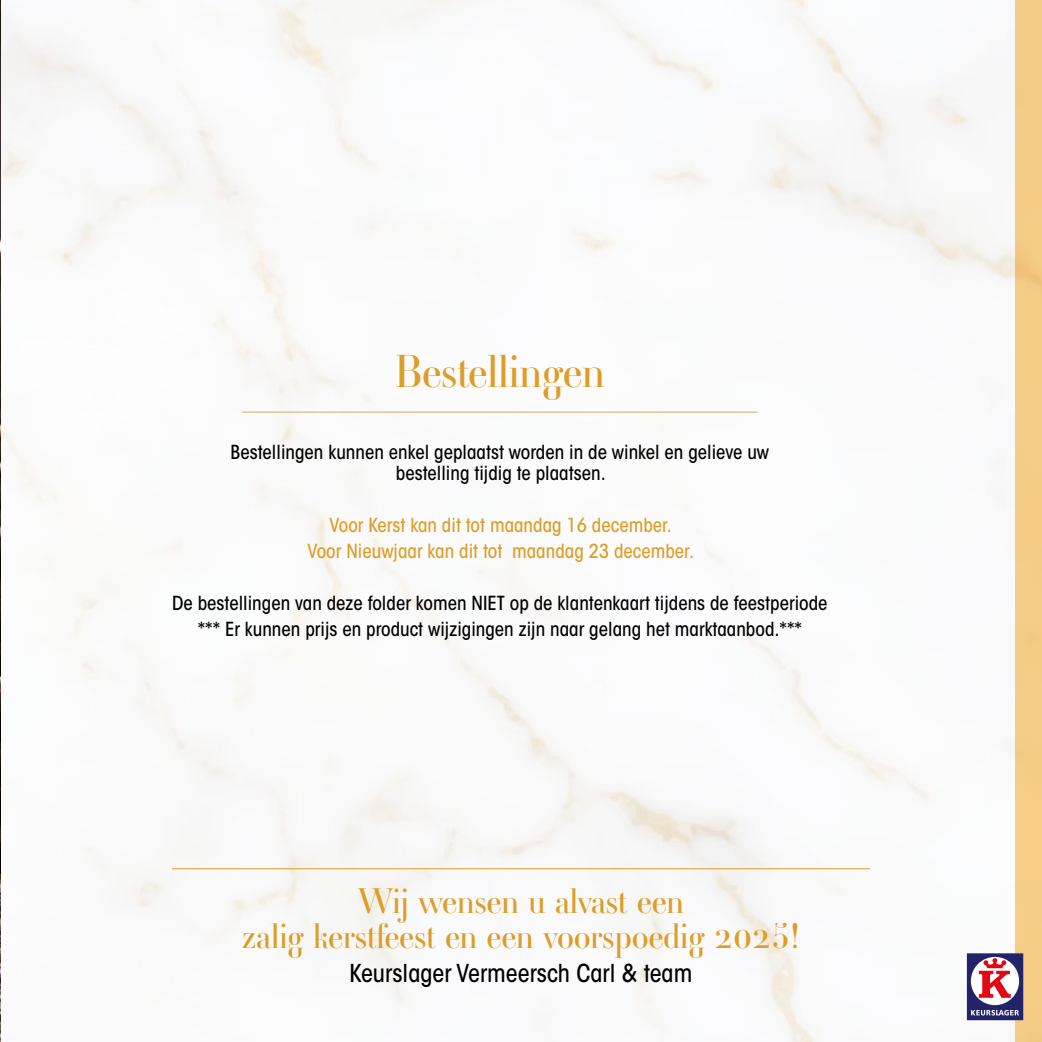
<style>
.page{position:relative;width:1042px;height:1042px;background:#fff}
.page>*{position:absolute;margin:0;border:0;box-sizing:border-box;transform-origin:0 0}
.t1{font:45.5px "Ambroise Std";letter-spacing:-.005em;color:#dd9d28}
.t2{font:35px/35px "Ambroise Std";color:#dd9d28;text-align:center}
.t3{font:500 condensed 24.5px "ITC Avant Garde Std";color:#000}
.t4{font:500 condensed 19.25px/21px "ITC Avant Garde Std";color:#000;text-align:center}
.t5{font:500 condensed 19.25px/25.9px "ITC Avant Garde Std";color:#dd9d28;text-align:center}
</style>
<div class="page">
<hr style="left:0;top:0;width:1px;height:1042px;background:#f9b33c">
<div style="left:1015px;top:0;width:27px;height:1042px;background:#f5cc86"></div>
<svg style="left:967px;top:953px;width:56px;height:67px"></svg>
<hr style="left:242px;top:412px;width:515px;height:1px;background:#d7ab59">
<hr style="left:172px;top:868px;width:698px;height:1px;background:#dd9d28">
<h1 class="t1" style="left:395px;top:342px;width:211px">Bestellingen</h1>
<p class="t4" style="left:231px;top:442px;width:540px">Bestellingen kunnen enkel geplaatst worden in de winkel en gelieve uw bestelling tijdig te plaatsen.</p>
<p class="t5" style="left:307px;top:512px;width:388px">Voor Kerst kan dit tot maandag 16 december.<br>Voor Nieuwjaar kan dit tot maandag 23 december.</p>
<p class="t4" style="left:172px;top:590px;width:657px;line-height:25.9px">De bestellingen van deze folder komen NIET op de klantenkaart tijdens de feestperiode *** Er kunnen prijs en product wijzigingen zijn naar gelang het marktaanbod.***</p>
<h2 class="t2" style="left:242px;top:883px;width:560px">Wij wensen u alvast een<br>zalig kerstfeest en een voorspoedig 2025!</h2>
<p class="t3" style="left:349px;top:958px;width:344px">Keurslager Vermeersch Carl &amp; team</p>
</div>
